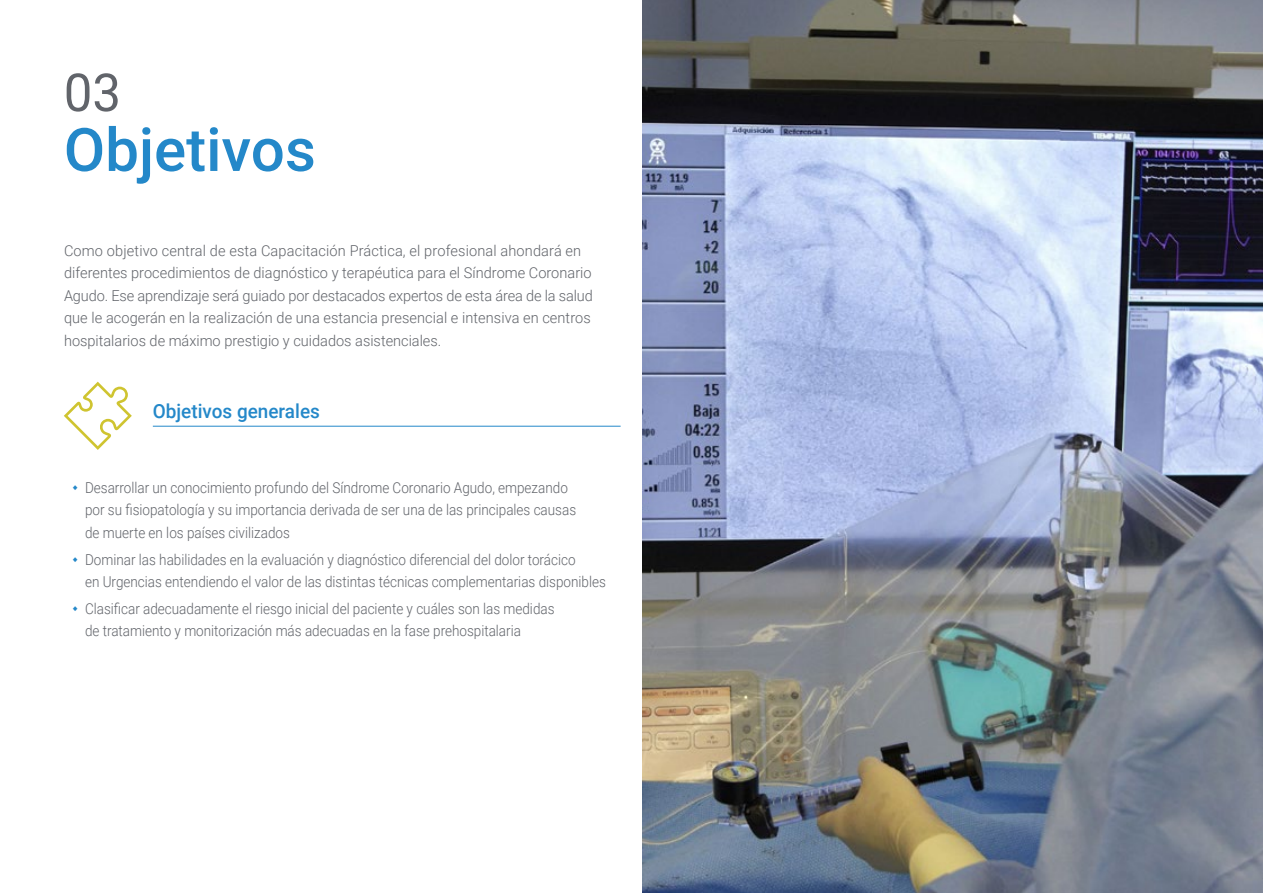
<style>
.page{position:relative;width:1263px;height:893px;background:#fff}
.page>*{position:absolute;margin:0;border:0;box-sizing:border-box;transform-origin:0 0}
.t1{font:500 60px "Roboto";color:#2488c9}
.t2{font:52.5px "Roboto";color:#61646a}
.t3{font:500 19.5px "Roboto";color:#2488c9}
.t4{font:300 15px/22.5px "Roboto";color:#61646a;scale:.9 1}
.t5{font:300 15px/22.5px "Roboto";color:#61646a}
</style>
<div class="page">
<img style="left:642px;top:0;width:621px;height:893px">
<hr style="left:153px;top:426px;width:468px;height:1px;background:#2488c9">
<svg style="left:64px;top:382px;width:68px;height:68px"></svg>
<h2 class="t2" style="left:64px;top:56px;width:59px">03</h2>
<h1 class="t1" style="left:64px;top:108px;width:254px">Objetivos</h1>
<p class="t5" style="left:64px;top:239px;width:530px">Como objetivo central de esta Capacitación Práctica, el profesional ahondará en diferentes procedimientos de diagnóstico y terapéutica para el Síndrome Coronario Agudo. Ese aprendizaje será guiado por destacados expertos de esta área de la salud que le acogerán en la realización de una estancia presencial e intensiva en centros hospitalarios de máximo prestigio y cuidados asistenciales.</p>
<h3 class="t3" style="left:153px;top:397px;width:169px">Objetivos generales</h3>
<p class="t4" style="left:85px;top:476px;width:547px">Desarrollar un conocimiento profundo del Síndrome Coronario Agudo, empezando por su fisiopatología y su importancia derivada de ser una de las principales causas de muerte en los países civilizados</p>
<p class="t4" style="left:85px;top:548px;width:580px">Dominar las habilidades en la evaluación y diagnóstico diferencial del dolor torácico<br>en Urgencias entendiendo el valor de las distintas técnicas complementarias disponibles</p>
<p class="t4" style="left:85px;top:597px;width:523px">Clasificar adecuadamente el riesgo inicial del paciente y cuáles son las medidas de tratamiento y monitorización más adecuadas en la fase prehospitalaria</p>
</div>
